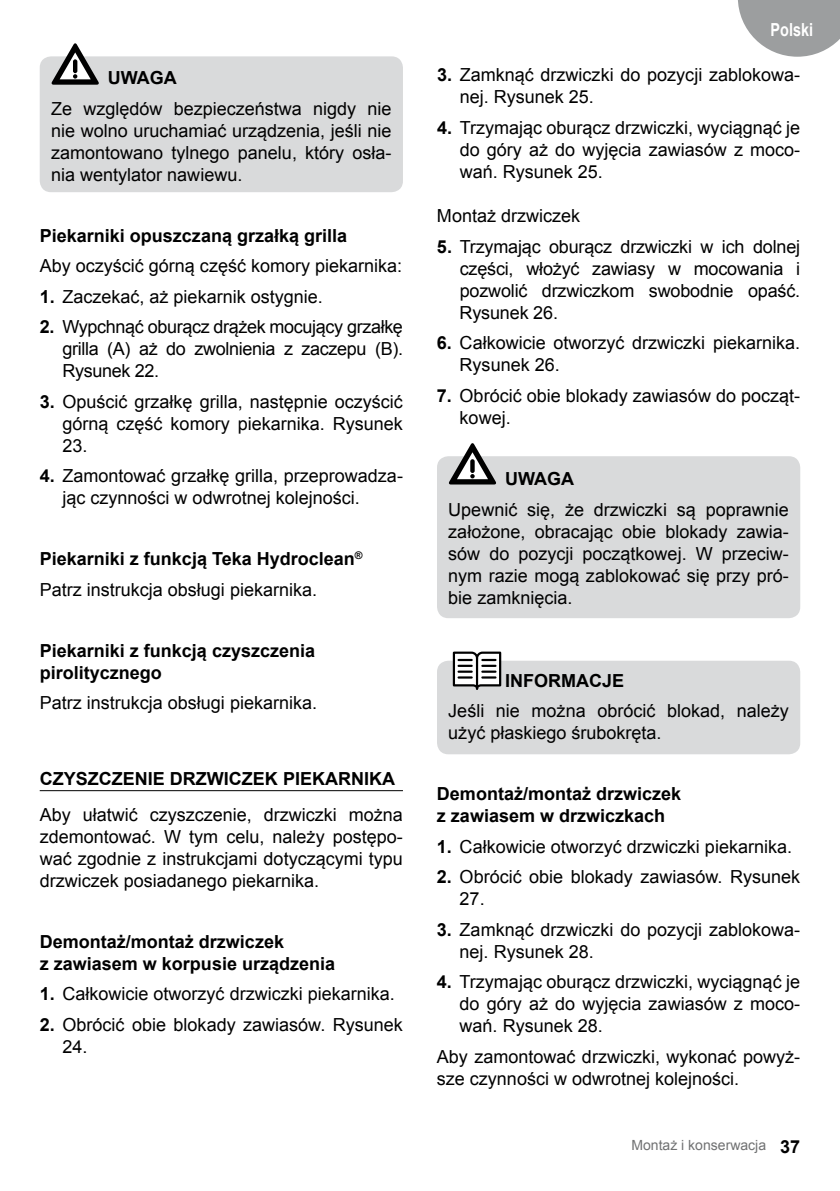
<style>
.page{position:relative;width:840px;height:1191px;background:#fff}
.page>*{position:absolute;margin:0;border:0;box-sizing:border-box;transform-origin:0 0}
.t1{font:18px/22px "Arial";color:#000}
.t2{font:700 18px/22px "Arial";color:#000}
.t3{font:700 18px "Arial";color:#fff;scale:.8 1}
.t4{font:14px "Arial";color:#707172}
.s1{font-weight:700}
.s2{font-weight:700;font-size:18px;color:#000}
</style>
<div class="page">
<svg style="left:738px;top:0;width:101px;height:57px"></svg>
<div style="left:437px;top:660px;width:362px;height:94px;background:#d9dadb;border-radius:11px"></div>
<svg style="left:451px;top:651px;width:51px;height:39px"></svg>
<hr style="left:475px;top:658px;width:3px;height:30px;background:#000">
<div style="left:437px;top:456px;width:362px;height:162px;background:#d9dadb;border-radius:11px"></div>
<svg style="left:449px;top:443px;width:47px;height:41px"></svg>
<div style="left:40px;top:56px;width:363px;height:136px;background:#d9dadb;border-radius:11px"></div>
<svg style="left:51px;top:43px;width:48px;height:42px"></svg>
<hr style="left:40px;top:790px;width:363px;height:1px;background:#000">
<p class="t2" style="left:108px;top:67px;width:70px">UWAGA</p>
<p class="t1" style="left:51px;top:97px;width:342px;text-align:justify">Ze względów bezpieczeństwa nigdy nie nie wolno uruchamiać urządzenia, jeśli nie zamontowano tylnego panelu, który osła&shy;nia wentylator nawiewu.</p>
<p class="t2" style="left:40px;top:225px;width:309px">Piekarniki opuszczaną grzałką grilla</p>
<p class="t1" style="left:40px;top:255px;width:364px">Aby oczyścić górną część komory piekarnika:</p>
<p class="t1" style="left:40px;top:285px;width:284px"><span class="s1">1.</span> Zaczekać, aż piekarnik ostygnie.</p>
<p class="t1" style="left:62px;top:316px;width:342px;text-align:justify;text-indent:-23px"><span class="s1">2.</span> Wypchnąć oburącz drążek mocujący grzałkę grilla (A) aż do zwolnienia z zaczepu (B).<br>Rysunek 22.</p>
<p class="t1" style="left:62px;top:390px;width:342px;text-align:justify;text-indent:-23px"><span class="s1">3.</span> Opuścić grzałkę grilla, następnie oczyścić górną część komory piekarnika. Rysunek 23.</p>
<p class="t1" style="left:62px;top:465px;width:342px;text-indent:-23px"><span class="s1">4.</span> Zamontować grzałkę grilla, przeprowadza&shy;jąc czynności w odwrotnej kolejności.</p>
<p class="t1" style="left:40px;top:544px;width:324px;line-height:30.6px"><span class="s1">Piekarniki z funkcją Teka Hydroclean</span><sup>®<br></sup>Patrz instrukcja obsługi piekarnika.</p>
<p class="t2" style="left:40px;top:640px;width:277px">Piekarniki z funkcją czyszczenia pirolitycznego</p>
<p class="t1" style="left:40px;top:692px;width:279px">Patrz instrukcja obsługi piekarnika.</p>
<p class="t2" style="left:40px;top:768px;width:356px">CZYSZCZENIE DRZWICZEK PIEKARNIKA</p>
<p class="t1" style="left:40px;top:803px;width:364px;text-align:justify">Aby ułatwić czyszczenie, drzwiczki można zdemontować. W tym celu, należy postępo&shy;wać zgodnie z instrukcjami dotyczącymi typu drzwiczek posiadanego piekarnika.</p>
<p class="t2" style="left:40px;top:931px;width:297px">Demontaż/montaż drzwiczek<br>z zawiasem w korpusie urządzenia</p>
<p class="t1" style="left:40px;top:983px;width:356px"><span class="s1">1.</span> Całkowicie otworzyć drzwiczki piekarnika.</p>
<p class="t1" style="left:62px;top:1013px;width:342px;text-indent:-23px"><span class="s1">2.</span> Obrócić obie blokady zawiasów. Rysunek<br>24.</p>
<p class="t3" style="left:770px;top:18px;width:55px">Polski</p>
<p class="t1" style="left:459px;top:64px;width:342px;text-indent:-23px"><span class="s1">3.</span> Zamknąć drzwiczki do pozycji zablokowa&shy;nej. Rysunek 25.</p>
<p class="t1" style="left:459px;top:117px;width:342px;text-align:justify;text-indent:-23px"><span class="s1">4.</span> Trzymając oburącz drzwiczki, wyciągnąć je do góry aż do wyjęcia zawiasów z moco&shy;wań. Rysunek 25.</p>
<p class="t1" style="left:436px;top:205px;width:145px">Montaż drzwiczek</p>
<p class="t1" style="left:459px;top:236px;width:342px;text-align:justify;text-indent:-23px"><span class="s1">5.</span> Trzymając oburącz drzwiczki w ich dolnej części, włożyć zawiasy w mocowania i pozwolić drzwiczkom swobodnie opaść.<br>Rysunek 26.</p>
<p class="t1" style="left:459px;top:332px;width:342px;text-indent:-23px"><span class="s1">6.</span> Całkowicie otworzyć drzwiczki piekarnika.<br>Rysunek 26.</p>
<p class="t1" style="left:459px;top:385px;width:342px;text-indent:-23px"><span class="s1">7.</span> Obrócić obie blokady zawiasów do począt&shy;kowej.</p>
<p class="t2" style="left:504px;top:468px;width:70px">UWAGA</p>
<p class="t1" style="left:448px;top:498px;width:342px;text-align:justify">Upewnić się, że drzwiczki są poprawnie założone, obracając obie blokady zawia&shy;sów do pozycji początkowej. W przeciw&shy;nym razie mogą zablokować się przy pró&shy;bie zamknięcia.</p>
<p class="t2" style="left:505px;top:670px;width:120px">INFORMACJE</p>
<p class="t1" style="left:448px;top:700px;width:342px">Jeśli nie można obrócić blokad, należy użyć płaskiego śrubokręta.</p>
<p class="t2" style="left:436px;top:783px;width:246px">Demontaż/montaż drzwiczek z zawiasem w drzwiczkach</p>
<p class="t1" style="left:436px;top:835px;width:356px"><span class="s1">1.</span> Całkowicie otworzyć drzwiczki piekarnika.</p>
<p class="t1" style="left:459px;top:866px;width:342px;text-indent:-23px"><span class="s1">2.</span> Obrócić obie blokady zawiasów. Rysunek<br>27.</p>
<p class="t1" style="left:459px;top:918px;width:342px;text-indent:-23px"><span class="s1">3.</span> Zamknąć drzwiczki do pozycji zablokowa&shy;nej. Rysunek 28.</p>
<p class="t1" style="left:459px;top:971px;width:342px;text-align:justify;text-indent:-23px"><span class="s1">4.</span> Trzymając oburącz drzwiczki, wyciągnąć je do góry aż do wyjęcia zawiasów z moco&shy;wań. Rysunek 28.</p>
<p class="t1" style="left:436px;top:1045px;width:364px">Aby zamontować drzwiczki, wykonać powyż&shy;sze czynności w odwrotnej kolejności.</p>
<p class="t4" style="left:631px;top:1136px;width:170px">Montaż i konserwacja <span class="s2">37</span></p>
</div>
